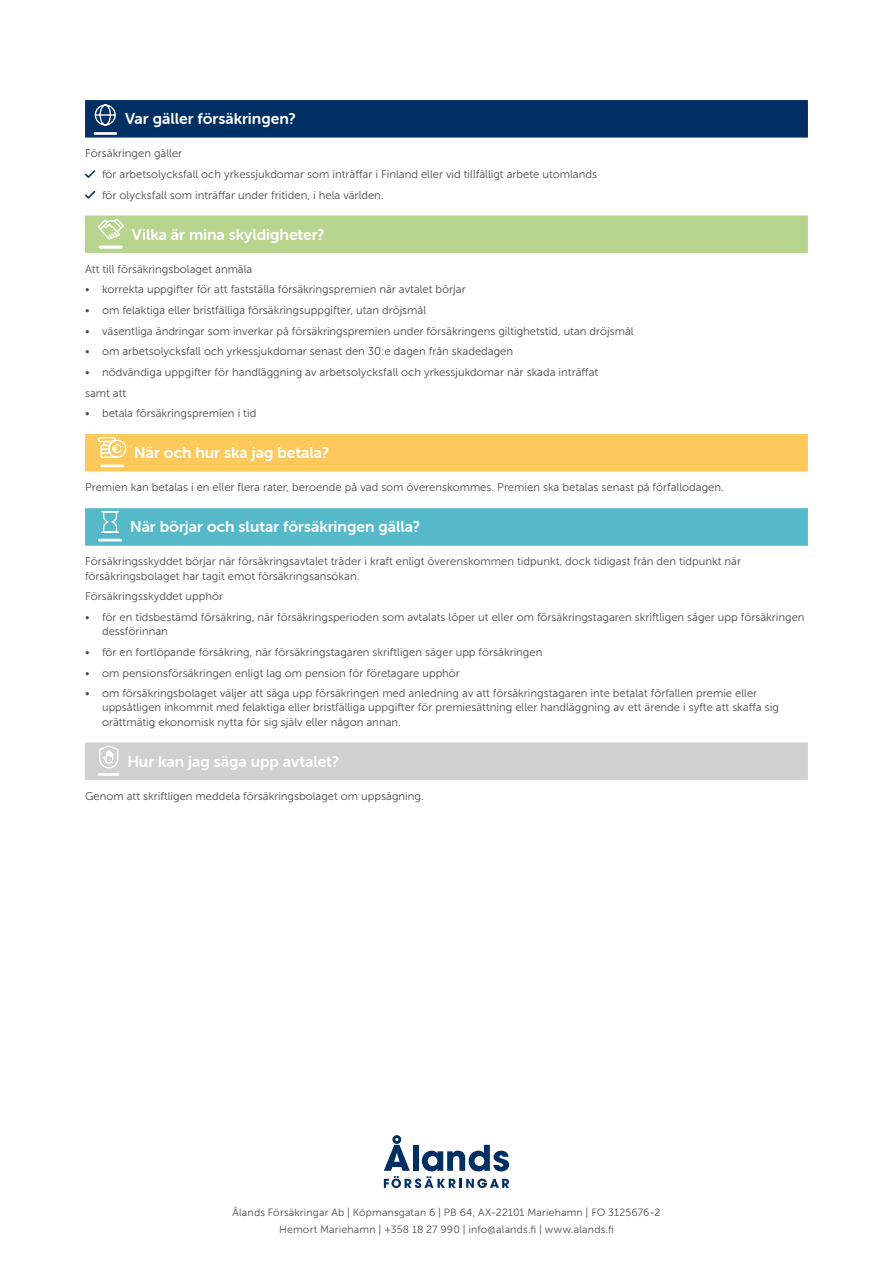
<style>
.page{position:relative;width:893px;height:1263px;background:#fff}
.page>*{position:absolute;margin:0;border:0;box-sizing:border-box;transform-origin:0 0}
.A__Blå_2_Försäkringen_gäller{font:15.75px "Museo Sans Rounded 700";color:#fff}
.A__Grön_2__Skyldigheter{font:15.75px "Museo Sans Rounded 700";color:#fff}
.A__Grå__Säga_upp_försäkringen{font:15.75px "Museo Sans Rounded 700";color:#fff}
.A__Blå_1__Var{font:15.75px "Museo Sans Rounded 700";color:#fff}
.A__Gul__Betalning{font:15.75px "Museo Sans Rounded 700";color:#fff}
.Bröd_uppräkning{font:11.25px/14.2px "Museo Sans 300";color:#4a4a49}
.brödtext{font:11.25px/14.2px "Museo Sans 300";color:#4a4a49}
.brödtext-2{font:10.5px "Museo Sans 300";letter-spacing:.015em;color:#4a4a49}
</style>
<div class="page">
<div style="left:85px;top:100px;width:723px;height:38px;background:#002f63"></div>
<div style="left:85px;top:215px;width:723px;height:38px;background:#b8d590"></div>
<div style="left:85px;top:434px;width:723px;height:37px;background:#fdc95b"></div>
<div style="left:85px;top:508px;width:723px;height:38px;background:#56b9ca"></div>
<div style="left:85px;top:742px;width:723px;height:38px;background:#d0d0d0"></div>
<hr style="left:95px;top:132px;width:21px;height:3px;background:#fff">
<svg style="left:94px;top:104px;width:22px;height:22px"></svg>
<svg style="left:85px;top:170px;width:10px;height:8px"></svg>
<svg style="left:85px;top:191px;width:10px;height:8px"></svg>
<hr style="left:100px;top:246px;width:21px;height:3px;background:#fff">
<svg style="left:98px;top:218px;width:26px;height:22px"></svg>
<hr style="left:102px;top:465px;width:21px;height:2px;background:#fff">
<svg style="left:97px;top:436px;width:30px;height:22px"></svg>
<hr style="left:99px;top:539px;width:22px;height:2px;background:#fff">
<svg style="left:101px;top:511px;width:19px;height:22px"></svg>
<hr style="left:99px;top:773px;width:19px;height:3px;background:#fff">
<svg style="left:99px;top:745px;width:20px;height:24px"></svg>
<svg style="left:384px;top:1135px;width:125px;height:53px"></svg>
<h2 class="A__Blå_1__Var" style="left:125px;top:110px;width:172px">Var gäller försäkringen?</h2>
<p class="brödtext" style="left:85px;top:146px;width:99px">Försäkringen gäller</p>
<p class="Bröd_uppräkning" style="left:102px;top:167px;width:496px">för arbetsolycksfall och yrkessjukdomar som inträffar i Finland eller vid tillfälligt arbete utomlands</p>
<p class="Bröd_uppräkning" style="left:102px;top:188px;width:283px">för olycksfall som inträffar under fritiden, i hela världen.</p>
<h2 class="A__Grön_2__Skyldigheter" style="left:132px;top:226px;width:194px">Vilka är mina skyldigheter?</h2>
<p class="brödtext" style="left:85px;top:262px;width:169px">Att till försäkringsbolaget anmäla</p>
<p class="Bröd_uppräkning" style="left:85px;top:282px;width:382px">• korrekta uppgifter för att fastställa försäkringspremien när avtalet börjar</p>
<p class="Bröd_uppräkning" style="left:85px;top:303px;width:343px">• om felaktiga eller bristfälliga försäkringsuppgifter, utan dröjsmål</p>
<p class="Bröd_uppräkning" style="left:85px;top:324px;width:550px">• väsentliga ändringar som inverkar på försäkringspremien under försäkringens giltighetstid, utan dröjsmål</p>
<p class="Bröd_uppräkning" style="left:85px;top:344px;width:430px">• om arbetsolycksfall och yrkessjukdomar senast den 30:e dagen från skadedagen</p>
<p class="Bröd_uppräkning" style="left:85px;top:365px;width:515px">• nödvändiga uppgifter för handläggning av arbetsolycksfall och yrkessjukdomar när skada inträffat</p>
<p class="Bröd_uppräkning" style="left:85px;top:386px;width:43px">samt att</p>
<p class="Bröd_uppräkning" style="left:85px;top:406px;width:173px">• betala försäkringspremien i tid</p>
<h2 class="A__Gul__Betalning" style="left:134px;top:444px;width:196px">När och hur ska jag betala?</h2>
<p class="brödtext" style="left:85px;top:480px;width:640px">Premien kan betalas i en eller flera rater, beroende på vad som överenskommes. Premien ska betalas senast på förfallodagen.</p>
<h2 class="A__Blå_2_Försäkringen_gäller" style="left:130px;top:518px;width:292px">När börjar och slutar försäkringen gälla?</h2>
<p class="brödtext" style="left:85px;top:554px;width:657px">Försäkringsskyddet börjar när försäkringsavtalet träder i kraft enligt överenskommen tidpunkt, dock tidigast från den tidpunkt när försäkringsbolaget har tagit emot försäkringsansökan.</p>
<p class="brödtext" style="left:85px;top:589px;width:140px">Försäkringsskyddet upphör</p>
<p class="Bröd_uppräkning" style="left:102px;top:610px;width:704px;text-indent:-17px">• för en tidsbestämd försäkring, när försäkringsperioden som avtalats löper ut eller om försäkringstagaren skriftligen säger upp försäkringen dessförinnan</p>
<p class="Bröd_uppräkning" style="left:85px;top:645px;width:459px">• för en fortlöpande försäkring, när försäkringstagaren skriftligen säger upp försäkringen</p>
<p class="Bröd_uppräkning" style="left:85px;top:666px;width:376px">• om pensionsförsäkringen enligt lag om pension för företagare upphör</p>
<p class="Bröd_uppräkning" style="left:102px;top:686px;width:678px;text-indent:-17px">• om försäkringsbolaget väljer att säga upp försäkringen med anledning av att försäkringstagaren inte betalat förfallen premie eller uppsåtligen inkommit med felaktiga eller bristfälliga uppgifter för premiesättning eller handläggning av ett ärende i syfte att skaffa sig orättmätig ekonomisk nytta för sig själv eller någon annan.</p>
<h2 class="A__Grå__Säga_upp_försäkringen" style="left:127px;top:752px;width:213px">Hur kan jag säga upp avtalet?</h2>
<p class="brödtext" style="left:85px;top:789px;width:340px">Genom att skriftligen meddela försäkringsbolaget om uppsägning.</p>
<p class="brödtext-2" style="left:232px;top:1207px;width:430px">Ålands Försäkringar Ab | Köpmansgatan 6 | PB 64, AX-22101 Mariehamn | FO 3125676-2</p>
<p class="brödtext-2" style="left:279px;top:1223px;width:336px">Hemort Mariehamn | +358 18 27 990 | info@alands.fi | www.alands.fi</p>
</div>
